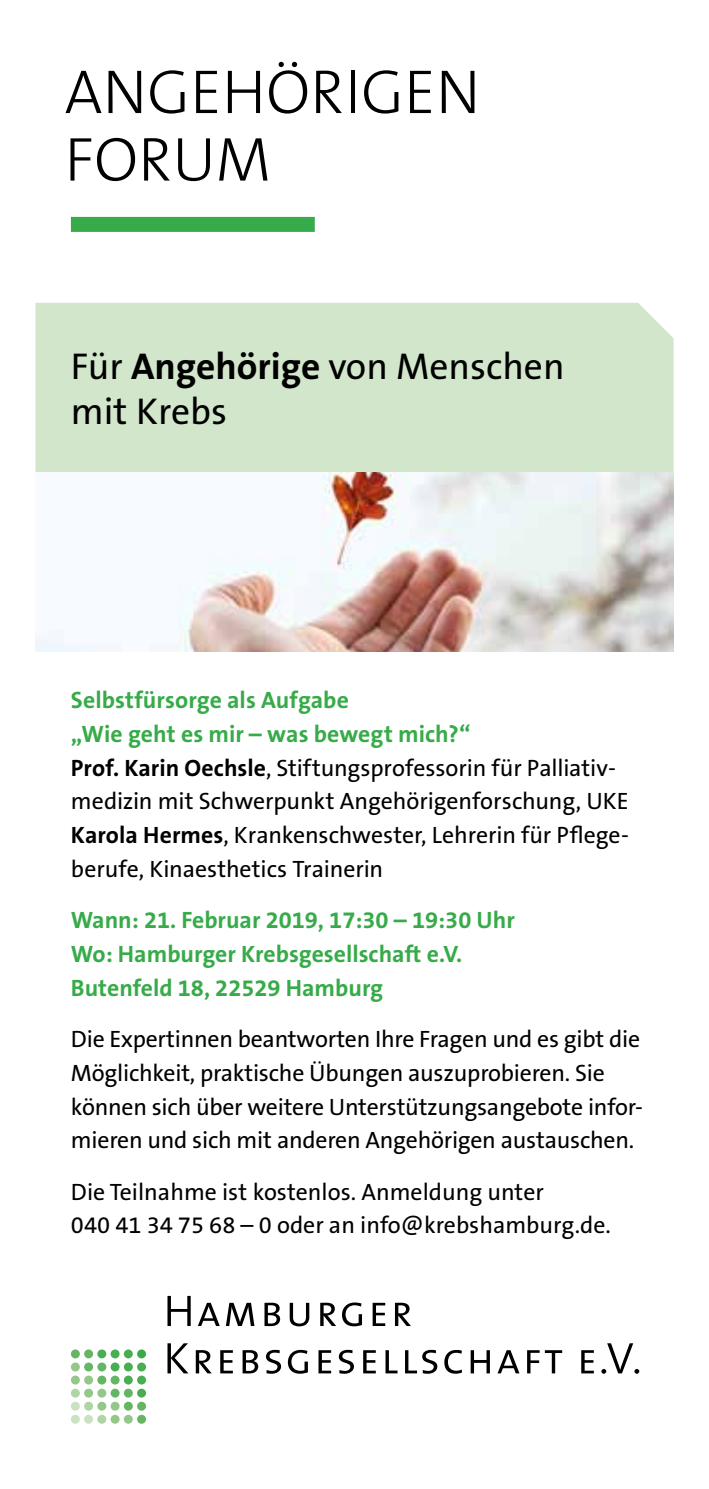
<style>
.page{position:relative;width:709px;height:1489px;background:#fff}
.page>*{position:absolute;margin:0;border:0;box-sizing:border-box;transform-origin:0 0}
.t1{font:300 62.5px/67.5px "The Sans B3";color:#000}
.t2{font:37.5px/45px "The Sans B5 Plain";color:#000}
.t3{font:23.75px/33.8px "The Sans B5 Plain";letter-spacing:-.01em;color:#000}
.t4{font:700 23.75px/33.8px "The Sans B7";color:#37ab49}
.s1{font-family:"The Sans B7";font-weight:700}
</style>
<div class="page">
<div style="left:35px;top:303px;width:638px;height:170px;background:#d2e6cb"></div>
<div style="left:71px;top:217px;width:244px;height:15px;background:#37ab49"></div>
<svg style="left:167px;top:1343px;width:21px;height:30px"></svg>
<svg style="left:196px;top:1350px;width:16px;height:23px"></svg>
<svg style="left:220px;top:1350px;width:13px;height:23px"></svg>
<svg style="left:242px;top:1350px;width:16px;height:23px"></svg>
<svg style="left:266px;top:1349px;width:15px;height:24px"></svg>
<svg style="left:288px;top:1349px;width:20px;height:24px"></svg>
<svg style="left:318px;top:1350px;width:13px;height:23px"></svg>
<svg style="left:339px;top:1349px;width:15px;height:24px"></svg>
<svg style="left:363px;top:1350px;width:13px;height:23px"></svg>
<svg style="left:385px;top:1350px;width:12px;height:23px"></svg>
<svg style="left:405px;top:1349px;width:32px;height:24px"></svg>
<svg style="left:444px;top:1349px;width:18px;height:24px"></svg>
<svg style="left:470px;top:1350px;width:20px;height:23px"></svg>
<svg style="left:497px;top:1350px;width:22px;height:23px"></svg>
<svg style="left:527px;top:1350px;width:12px;height:23px"></svg>
<svg style="left:545px;top:1350px;width:17px;height:23px"></svg>
<svg style="left:581px;top:1350px;width:13px;height:23px"></svg>
<svg style="left:601px;top:1343px;width:38px;height:30px"></svg>
<svg style="left:167px;top:1295px;width:24px;height:30px"></svg>
<svg style="left:198px;top:1302px;width:22px;height:23px"></svg>
<svg style="left:226px;top:1302px;width:28px;height:23px"></svg>
<svg style="left:264px;top:1302px;width:16px;height:23px"></svg>
<svg style="left:290px;top:1302px;width:19px;height:24px"></svg>
<svg style="left:320px;top:1302px;width:16px;height:23px"></svg>
<svg style="left:342px;top:1302px;width:20px;height:24px"></svg>
<svg style="left:372px;top:1302px;width:13px;height:23px"></svg>
<svg style="left:395px;top:1302px;width:15px;height:23px"></svg>
<div style="left:137px;top:1349px;width:9px;height:9px;background:#37ab49;border-radius:50%"></div>
<div style="left:71px;top:1414px;width:9px;height:9px;background:#cae2c1;border-radius:50%"></div>
<div style="left:84px;top:1414px;width:9px;height:9px;background:#cae2c1;border-radius:50%"></div>
<div style="left:71px;top:1401px;width:9px;height:9px;background:#cae2c1;border-radius:50%"></div>
<div style="left:97px;top:1414px;width:9px;height:9px;background:#afd5a5;border-radius:50%"></div>
<div style="left:84px;top:1401px;width:9px;height:9px;background:#afd5a5;border-radius:50%"></div>
<div style="left:71px;top:1388px;width:9px;height:9px;background:#afd5a5;border-radius:50%"></div>
<div style="left:111px;top:1414px;width:9px;height:9px;background:#94c888;border-radius:50%"></div>
<div style="left:97px;top:1401px;width:9px;height:9px;background:#94c888;border-radius:50%"></div>
<div style="left:84px;top:1388px;width:9px;height:9px;background:#94c888;border-radius:50%"></div>
<div style="left:71px;top:1375px;width:9px;height:9px;background:#94c888;border-radius:50%"></div>
<div style="left:124px;top:1414px;width:9px;height:9px;background:#94c888;border-radius:50%"></div>
<div style="left:111px;top:1401px;width:9px;height:9px;background:#94c888;border-radius:50%"></div>
<div style="left:97px;top:1388px;width:9px;height:9px;background:#94c888;border-radius:50%"></div>
<div style="left:84px;top:1375px;width:9px;height:9px;background:#94c888;border-radius:50%"></div>
<div style="left:71px;top:1362px;width:9px;height:9px;background:#94c888;border-radius:50%"></div>
<div style="left:137px;top:1414px;width:9px;height:9px;background:#65b662;border-radius:50%"></div>
<div style="left:124px;top:1401px;width:9px;height:9px;background:#65b662;border-radius:50%"></div>
<div style="left:111px;top:1388px;width:9px;height:9px;background:#65b662;border-radius:50%"></div>
<div style="left:97px;top:1375px;width:9px;height:9px;background:#65b662;border-radius:50%"></div>
<div style="left:84px;top:1362px;width:9px;height:9px;background:#65b662;border-radius:50%"></div>
<div style="left:71px;top:1349px;width:9px;height:9px;background:#65b662;border-radius:50%"></div>
<div style="left:137px;top:1401px;width:9px;height:9px;background:#65b662;border-radius:50%"></div>
<div style="left:124px;top:1388px;width:9px;height:9px;background:#65b662;border-radius:50%"></div>
<div style="left:111px;top:1375px;width:9px;height:9px;background:#65b662;border-radius:50%"></div>
<div style="left:97px;top:1362px;width:9px;height:9px;background:#65b662;border-radius:50%"></div>
<div style="left:84px;top:1349px;width:9px;height:9px;background:#65b662;border-radius:50%"></div>
<div style="left:137px;top:1388px;width:9px;height:9px;background:#49ae51;border-radius:50%"></div>
<div style="left:124px;top:1375px;width:9px;height:9px;background:#49ae51;border-radius:50%"></div>
<div style="left:111px;top:1362px;width:9px;height:9px;background:#49ae51;border-radius:50%"></div>
<div style="left:97px;top:1349px;width:9px;height:9px;background:#49ae51;border-radius:50%"></div>
<div style="left:137px;top:1375px;width:9px;height:9px;background:#49ae51;border-radius:50%"></div>
<div style="left:124px;top:1362px;width:9px;height:9px;background:#49ae51;border-radius:50%"></div>
<div style="left:111px;top:1349px;width:9px;height:9px;background:#49ae51;border-radius:50%"></div>
<div style="left:137px;top:1362px;width:9px;height:9px;background:#49ae51;border-radius:50%"></div>
<div style="left:124px;top:1349px;width:9px;height:9px;background:#49ae51;border-radius:50%"></div>
<img style="left:35px;top:473px;width:638px;height:178px">
<h1 class="t1" style="left:64px;top:61px;width:417px">ANGEHÖRIGEN<br>FORUM</h1>
<h2 class="t2" style="left:71px;top:345px;width:495px">Für <span class="s1">Angehörige</span> von Menschen mit Krebs</h2>
<p class="t4" style="left:71px;top:684px;width:401px">Selbstfürsorge als Aufgabe<br>„Wie geht es mir – was bewegt mich?“</p>
<p class="t3" style="left:71px;top:751px;width:559px"><span class="s1">Prof. Karin Oechsle</span>, Stiftungsprofessorin für Palliativ&shy;medizin mit Schwerpunkt Angehörigenforschung, UKE <span class="s1">Karola Hermes</span>, Krankenschwester, Lehrerin für Pflege&shy;berufe, Kinaesthetics Trainerin</p>
<p class="t4" style="left:71px;top:904px;width:445px">Wann: 21. Februar 2019, 17:30 – 19:30 Uhr<br>Wo: Hamburger Krebsgesellschaft e.V.<br>Butenfeld 18, 22529 Hamburg</p>
<p class="t3" style="left:71px;top:1023px;width:573px">Die Expertinnen beantworten Ihre Fragen und es gibt die Möglichkeit, praktische Übungen auszuprobieren. Sie können sich über weitere Unterstützungsangebote infor&shy;mieren und sich mit anderen Angehörigen austauschen.</p>
<p class="t3" style="left:71px;top:1175px;width:541px">Die Teilnahme ist kostenlos. Anmeldung unter<br>040 41 34 75 68 – 0 oder an info@krebshamburg.de.</p>
</div>
